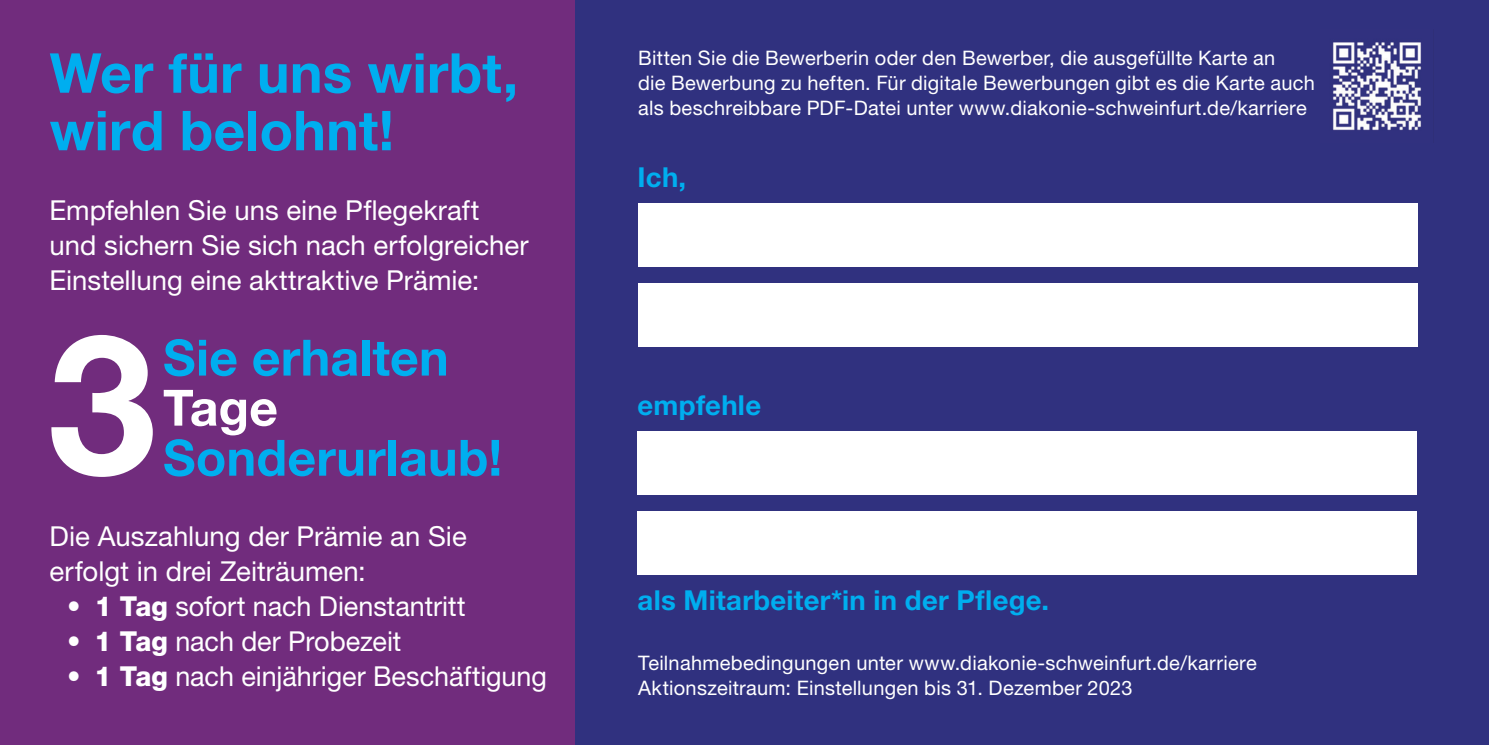
<style>
.page{position:relative;width:1489px;height:745px;background:#fff}
.page>*{position:absolute;margin:0;border:0;box-sizing:border-box;transform-origin:0 0}
.t1{font:700 194.75px "Helvetica Neue LT";color:#fff}
.t2{font:700 55px/57.5px "Helvetica Neue LT";letter-spacing:.005em;color:#00aeef}
.t3{font:700 50px "Helvetica Neue LT";letter-spacing:.005em;color:#00aeef}
.t4{font:700 50px "Helvetica Neue LT";color:#fff}
.t5{font:27.5px/35px "Helvetica Neue LT";color:#fff}
.t6{font:700 27.5px "Helvetica Neue LT";letter-spacing:.01em;color:#00aeef}
.t7{font:20px/25px "Helvetica Neue LT";letter-spacing:.015em;color:#fff}
.s1{font-weight:800}
</style>
<div class="page">
<div style="left:526px;top:0;width:962px;height:744px;background:#30317f"></div>
<div style="left:0;top:0;width:574px;height:744px;background:#712c7d"></div>
<div style="left:637px;top:203px;width:780px;height:64px;background:#fff"></div>
<div style="left:637px;top:283px;width:780px;height:63px;background:#fff"></div>
<div style="left:636px;top:430px;width:780px;height:64px;background:#fff"></div>
<div style="left:636px;top:510px;width:780px;height:64px;background:#fff"></div>
<img style="left:1332px;top:42px;width:89px;height:89px">
<h2 class="t2" style="left:50px;top:43px;width:470px">Wer für uns wirbt, wird belohnt!</h2>
<h3 class="t5" style="left:50px;top:192px;width:480px">Empfehlen Sie uns eine Pflegekraft und sichern Sie sich nach erfolgreicher<br>Einstellung eine akttraktive Prämie:</h3>
<h1 class="t1" style="left:48px;top:284px;width:110px">3</h1>
<h3 class="t3" style="left:163px;top:326px;width:287px">Sie erhalten</h3>
<h3 class="t4" style="left:163px;top:376px;width:116px">Tage</h3>
<h3 class="t3" style="left:163px;top:426px;width:340px">Sonderurlaub!</h3>
<h3 class="t5" style="left:50px;top:517px;width:418px">Die Auszahlung der Prämie an Sie erfolgt in drei Zeiträumen:</h3>
<h3 class="t5" style="left:67px;top:587px;width:400px">• <span class="s1">1 Tag</span> sofort nach Dienstantritt</h3>
<h3 class="t5" style="left:67px;top:622px;width:336px">• <span class="s1">1 Tag</span> nach der Probezeit</h3>
<h3 class="t5" style="left:67px;top:657px;width:481px">• <span class="s1">1 Tag</span> nach einjähriger Beschäftigung</h3>
<p class="t7" style="left:638px;top:45px;width:678px">Bitten Sie die Bewerberin oder den Bewerber, die ausgefüllte Karte an<br>die Bewerbung zu heften. Für digitale Bewerbungen gibt es die Karte auch als beschreibbare PDF-Datei unter www.diakonie-schweinfurt.de/karriere</p>
<h3 class="t6" style="left:637px;top:160px;width:50px">Ich,</h3>
<h3 class="t6" style="left:637px;top:387px;width:125px">empfehle</h3>
<h3 class="t6" style="left:637px;top:582px;width:413px">als Mitarbeiter*in in der Pflege.</h3>
<p class="t7" style="left:638px;top:650px;width:620px">Teilnahmebedingungen unter www.diakonie-schweinfurt.de/karriere<br>Aktionszeitraum: Einstellungen bis 31. Dezember 2023</p>
</div>
